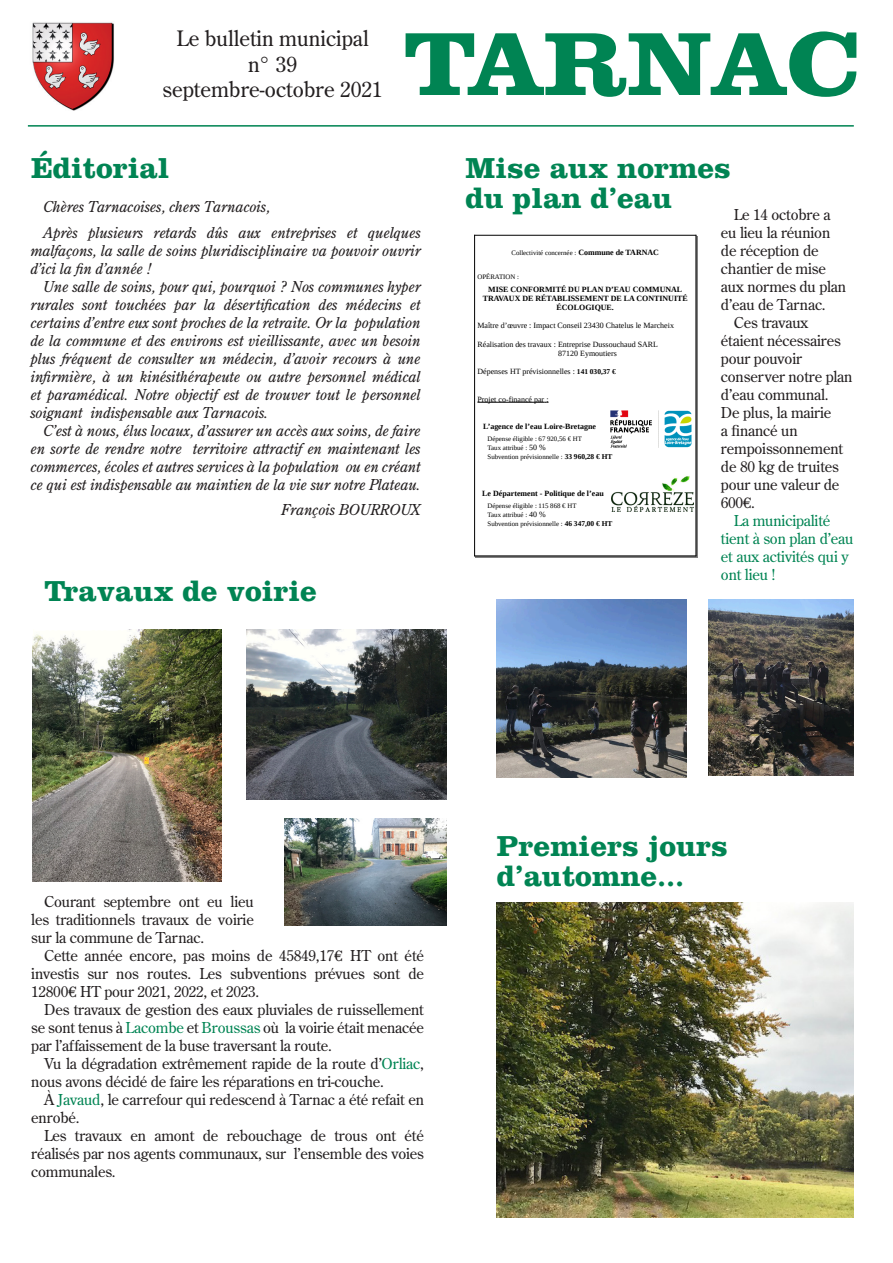
<style>
.page{position:relative;width:893px;height:1263px;background:#fff}
.page>*{position:absolute;margin:0;border:0;box-sizing:border-box;transform-origin:0 0}
.t1{font:700 93px "Clarendon";letter-spacing:-.03em;color:#008453;scale:1.11 1}
.t2{font:700 30px "Clarendon";color:#008453}
.t3{font:21.15px "Century Old Style";color:#231f20}
.t4{font:15px/18px "Century Old Style";letter-spacing:-.01em;color:#231f20}
.t5{font:italic 15px/18px "Century Old Style";letter-spacing:-.01em;color:#231f20;text-align:justify}
.t6{font:15px/18px "Century Old Style";letter-spacing:-.01em;color:#008453}
.t7{font:7.95px/9.1px "Liberation Serif";color:#000}
.t8{font:700 7.95px/9.1px "Liberation Serif";color:#000;text-align:center}
.t9{font:6.9px/9px "Liberation Serif";color:#000}
.s1{font-family:"New Century Schlbk"}
.s2{font-weight:700;font-size:7.95px}
.s3{font-weight:700;font-size:7.35px}
.s4{font-size:7.95px}
.s5{color:#008453}
</style>
<div class="page">
<hr style="left:28px;top:125px;width:826px;height:2px;background:#008453">
<img style="left:32px;top:22px;width:82px;height:89px">
<hr style="left:476px;top:556px;width:222px;height:2px;background:#808080">
<hr style="left:696px;top:236px;width:2px;height:320px;background:#808080">
<hr style="left:477px;top:402px;width:67px;height:1px;background:#000">
<hr style="left:474px;top:235px;width:222px;height:1px;background:#000">
<hr style="left:695px;top:235px;width:1px;height:321px;background:#000">
<hr style="left:474px;top:555px;width:222px;height:1px;background:#000">
<hr style="left:474px;top:235px;width:1px;height:321px;background:#000">
<img style="left:611px;top:476px;width:82px;height:35px">
<img style="left:610px;top:410px;width:81px;height:38px">
<img style="left:708px;top:600px;width:146px;height:175px">
<img style="left:284px;top:819px;width:162px;height:106px">
<img style="left:247px;top:630px;width:199px;height:170px">
<img style="left:33px;top:630px;width:189px;height:252px">
<img style="left:497px;top:600px;width:189px;height:177px">
<img style="left:497px;top:902px;width:357px;height:315px">
<p class="t3" style="left:177px;top:25px;width:193px">Le bulletin municipal</p>
<p class="t3" style="left:248px;top:50px;width:50px">n° 39</p>
<p class="t3" style="left:163px;top:76px;width:221px">septembre-octobre 2021</p>
<p class="t1" style="left:403px;top:8px;width:415px">TARNAC</p>
<p class="t2" style="left:31px;top:150px;width:140px">Éditorial</p>
<p class="t2" style="left:466px;top:150px;width:267px">Mise aux normes</p>
<p class="t2" style="left:466px;top:180px;width:208px">du plan d’eau</p>
<p class="t5" style="left:43px;top:198px;width:228px">Chères Tarnacoises, chers Tarnacois,</p>
<p class="t5" style="left:30px;top:223px;width:392px;text-indent:13px">Après plusieurs retards dûs aux entreprises et quelques malfaçons, la salle de soins pluridisciplinaire va pouvoir ouvrir d’ici la fin d’année !</p>
<p class="t5" style="left:30px;top:277px;width:392px;text-indent:13px">Une salle de soins, pour qui, pourquoi ? Nos communes hyper rurales sont touchées par la désertification des médecins et certains d’entre eux sont proches de la retraite. Or la population de la commune et des environs est vieillissante, avec un besoin plus fréquent de consulter un médecin, d’avoir recours à une infirmière, à un kinésithérapeute ou autre personnel médical et paramédical. Notre objectif est de trouver tout le personnel soignant indispensable aux Tarnacois.</p>
<p class="t5" style="left:30px;top:421px;width:392px;text-indent:13px">C’est à nous, élus locaux, d’assurer un accès aux soins, de faire en sorte de rendre notre territoire attractif en maintenant les commerces, écoles et autres services à la population ou en créant ce qui est indispensable au maintien de la vie sur notre Plateau.</p>
<p class="t5" style="left:281px;top:501px;width:141px">François BOURROUX</p>
<p class="t4" style="left:721px;top:205px;width:127px;text-indent:13px">Le 14 octobre a eu lieu la réunion de réception de chantier de mise aux normes du plan d’eau de Tarnac.</p>
<p class="t4" style="left:721px;top:313px;width:133px;text-indent:13px">Ces travaux étaient nécessaires pour pouvoir conserver notre plan d’eau communal.<br>De plus, la mairie<br>a financé un rempoissonnement de 80 kg de truites pour une valeur de<br>600<span class="s1">€</span>.</p>
<p class="t6" style="left:721px;top:511px;width:134px;text-indent:13px">La municipalité tient à son plan d’eau et aux activités qui y ont lieu !</p>
<p class="t9" style="left:511px;top:248px;width:149px">Collectivité concernée : <span class="s2">Commune de TARNAC</span></p>
<p class="t9" style="left:477px;top:272px;width:43px">OPÉRATION :</p>
<p class="t8" style="left:483px;top:284px;width:207px">MISE CONFORMITÉ DU PLAN D’EAU COMMUNAL<br>TRAVAUX DE RÉTABLISSEMENT DE LA CONTINUITÉ<br>ÉCOLOGIQUE.</p>
<p class="t7" style="left:477px;top:321px;width:198px">Maître d’œuvre : Impact Conseil 23430 Chatelus le Marcheix</p>
<p class="t7" style="left:558px;top:339px;width:101px;text-indent:-81px">Réalisation des travaux : Entreprise Dussouchaud SARL<br>87120 Eymoutiers</p>
<p class="t7" style="left:477px;top:367px;width:140px">Dépenses HT prévisionnelles : <span class="s3">141 030,37 €</span></p>
<p class="t7" style="left:477px;top:394px;width:73px">Projet co-financé par :</p>
<p class="t8" style="left:483px;top:422px;width:114px">L’agence de l’eau Loire-Bretagne</p>
<p class="t9" style="left:488px;top:434px;width:126px">Dépense éligible : 67 920,56 € HT<br>Taux attribué : <span class="s4">50 %<br></span>Subvention prévisionnelle : <span class="s3">33 960,28 € HT</span></p>
<p class="t8" style="left:482px;top:489px;width:123px">Le Département - Politique de l’eau</p>
<p class="t9" style="left:488px;top:501px;width:126px">Dépense éligible : 115 868 € HT<br>Taux attribué : <span class="s4">40 %<br></span>Subvention prévisionnelle : <span class="s3">46 347,00 € HT</span></p>
<p class="t2" style="left:44px;top:573px;width:274px">Travaux de voirie</p>
<p class="t4" style="left:31px;top:892px;width:224px;text-align:justify;text-indent:13px">Courant septembre ont eu lieu les traditionnels travaux de voirie sur la commune de Tarnac.</p>
<p class="t4" style="left:31px;top:946px;width:394px;text-align:justify;text-indent:13px">Cette année encore, pas moins de 45849,17<span class="s1">€</span> HT ont été investis sur nos routes. Les subventions prévues sont de 12800<span class="s1">€</span> HT pour 2021, 2022, et 2023.</p>
<p class="t4" style="left:31px;top:1000px;width:394px;text-align:justify;text-indent:13px">Des travaux de gestion des eaux pluviales de ruissellement se sont tenus à <span class="s5">Lacombe</span> et <span class="s5">Broussas</span> où la voirie était menacée par l’affaissement de la buse traversant la route.</p>
<p class="t4" style="left:31px;top:1054px;width:394px;text-indent:13px">Vu la dégradation extrêmement rapide de la route d’<span class="s5">Orliac</span>, nous avons décidé de faire les réparations en tri-couche.</p>
<p class="t4" style="left:31px;top:1090px;width:394px;text-indent:13px">À <span class="s5">Javaud</span>, le carrefour qui redescend à Tarnac a été refait en enrobé.</p>
<p class="t4" style="left:31px;top:1126px;width:394px;text-align:justify;text-indent:13px">Les travaux en amont de rebouchage de trous ont été réalisés par nos agents communaux, sur l’ensemble des voies communales.</p>
<p class="t2" style="left:497px;top:827px;width:232px">Premiers jours</p>
<p class="t2" style="left:497px;top:857px;width:189px">d’automne...</p>
</div>
